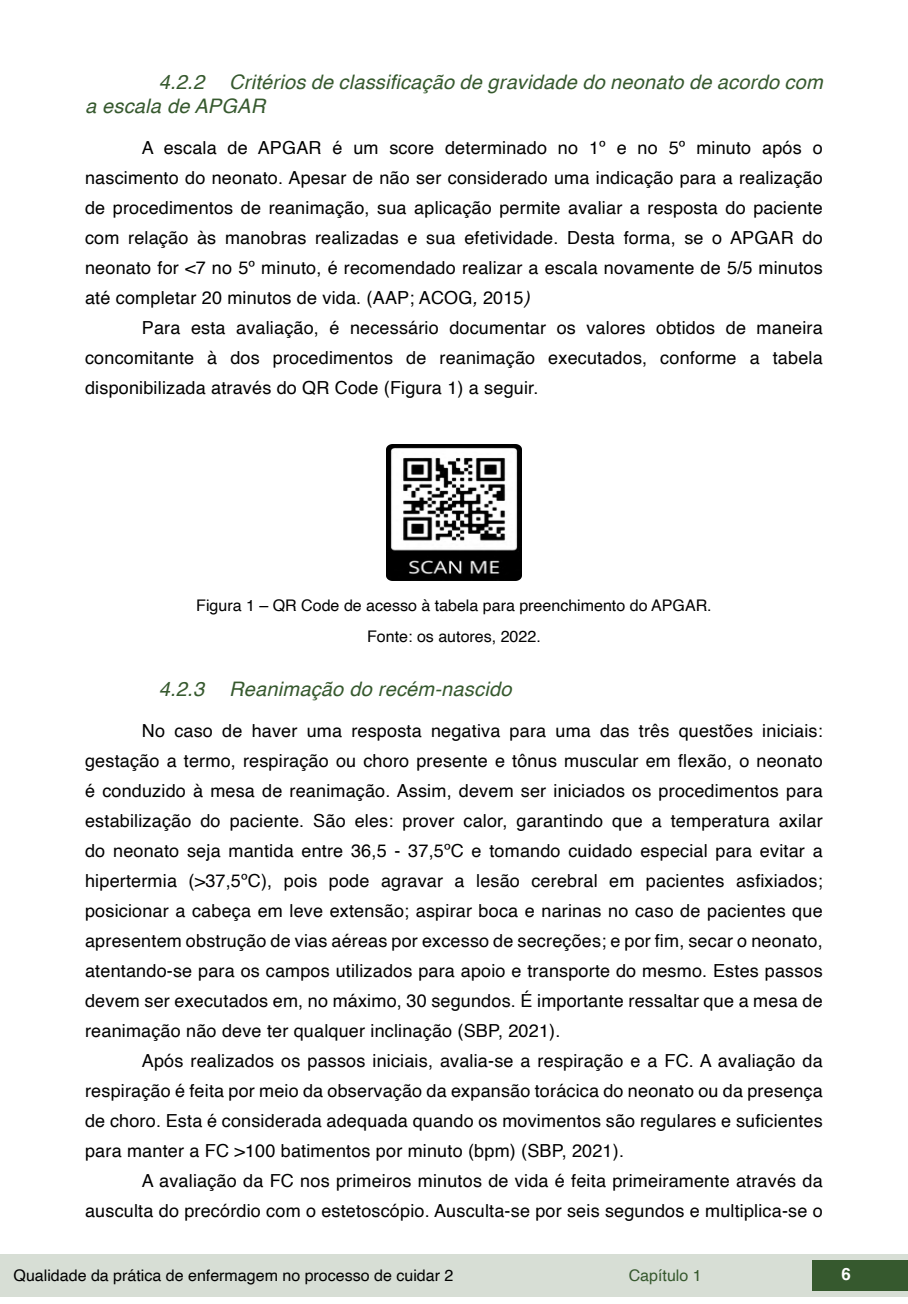
<style>
.page{position:relative;width:908px;height:1304px;background:#fff}
.page>*{position:absolute;margin:0;border:0;box-sizing:border-box;transform-origin:0 0}
.t1{font:italic 20px/24px "Helvetica";letter-spacing:.01em;color:#36592e}
.t2{font:18px/30px "Helvetica";letter-spacing:.01em;color:#000;text-align:justify}
.t3{font:700 16.8px "Helvetica";color:#fff}
.t4{font:16px/30.6px "Helvetica";color:#000;text-align:center}
.t5{font:16px "Helvetica";color:#36592e}
.s1{font-style:italic}
</style>
<div class="page">
<div style="left:0;top:1254px;width:906px;height:43px;background:#d7ded5"></div>
<div style="left:812px;top:1261px;width:95px;height:30px;background:#36592e"></div>
<img style="left:386px;top:444px;width:135px;height:137px">
<p class="t1" style="left:85px;top:70px;width:738px;text-indent:144px">Critérios de classificação de gravidade do neonato de acordo com a escala de APGAR</p>
<p class="t2" style="left:85px;top:133px;width:738px;text-indent:57px">A escala de APGAR é um score determinado no 1º e no 5º minuto após o nascimento do neonato. Apesar de não ser considerado uma indicação para a realização de procedimentos de reanimação, sua aplicação permite avaliar a resposta do paciente com relação às manobras realizadas e sua efetividade. Desta forma, se o APGAR do neonato for &lt;7 no 5º minuto, é recomendado realizar a escala novamente de 5/5 minutos até completar 20 minutos de vida. (AAP; ACOG<span class="s1">,</span> 2015<span class="s1">)</span></p>
<p class="t2" style="left:85px;top:313px;width:738px;text-indent:57px">Para esta avaliação, é necessário documentar os valores obtidos de maneira concomitante à dos procedimentos de reanimação executados, conforme a tabela disponibilizada através do QR Code (Figura 1) a seguir.</p>
<p class="t1" style="left:159px;top:70px;width:47px">4.2.2</p>
<p class="t4" style="left:196px;top:591px;width:516px">Figura 1 – QR Code de acesso à tabela para preenchimento do APGAR.<br>Fonte: os autores, 2022.</p>
<p class="t1" style="left:159px;top:677px;width:47px">4.2.3</p>
<p class="t1" style="left:229px;top:677px;width:283px">Reanimação do recém-nascido</p>
<p class="t2" style="left:85px;top:716px;width:738px;text-indent:57px">No caso de haver uma resposta negativa para uma das três questões iniciais: gestação a termo, respiração ou choro presente e tônus muscular em flexão, o neonato é conduzido à mesa de reanimação. Assim, devem ser iniciados os procedimentos para estabilização do paciente. São eles: prover calor, garantindo que a temperatura axilar do neonato seja mantida entre 36,5 - 37,5ºC e tomando cuidado especial para evitar a hipertermia (&gt;37,5ºC), pois pode agravar a lesão cerebral em pacientes asfixiados; posicionar a cabeça em leve extensão; aspirar boca e narinas no caso de pacientes que apresentem obstrução de vias aéreas por excesso de secreções; e por fim, secar o neonato, atentando-se para os campos utilizados para apoio e transporte do mesmo. Estes passos devem ser executados em, no máximo, 30 segundos. É importante ressaltar que a mesa de reanimação não deve ter qualquer inclinação (SBP, 2021).</p>
<p class="t2" style="left:85px;top:1046px;width:738px;text-indent:57px">Após realizados os passos iniciais, avalia-se a respiração e a FC. A avaliação da respiração é feita por meio da observação da expansão torácica do neonato ou da presença de choro. Esta é considerada adequada quando os movimentos são regulares e suficientes para manter a FC &gt;100 batimentos por minuto (bpm) (SBP, 2021).</p>
<p class="t2" style="left:85px;top:1166px;width:738px;text-align:right">A avaliação da FC nos primeiros minutos de vida é feita primeiramente através da ausculta do precórdio com o estetoscópio. Ausculta-se por seis segundos e multiplica-se o</p>
<p class="t4" style="left:14px;top:1260px;width:441px">Qualidade da prática de enfermagem no processo de cuidar 2</p>
<p class="t5" style="left:628px;top:1263px;width:74px">Capítulo 1</p>
<p class="t3" style="left:841px;top:1264px;width:11px">6</p>
</div>
